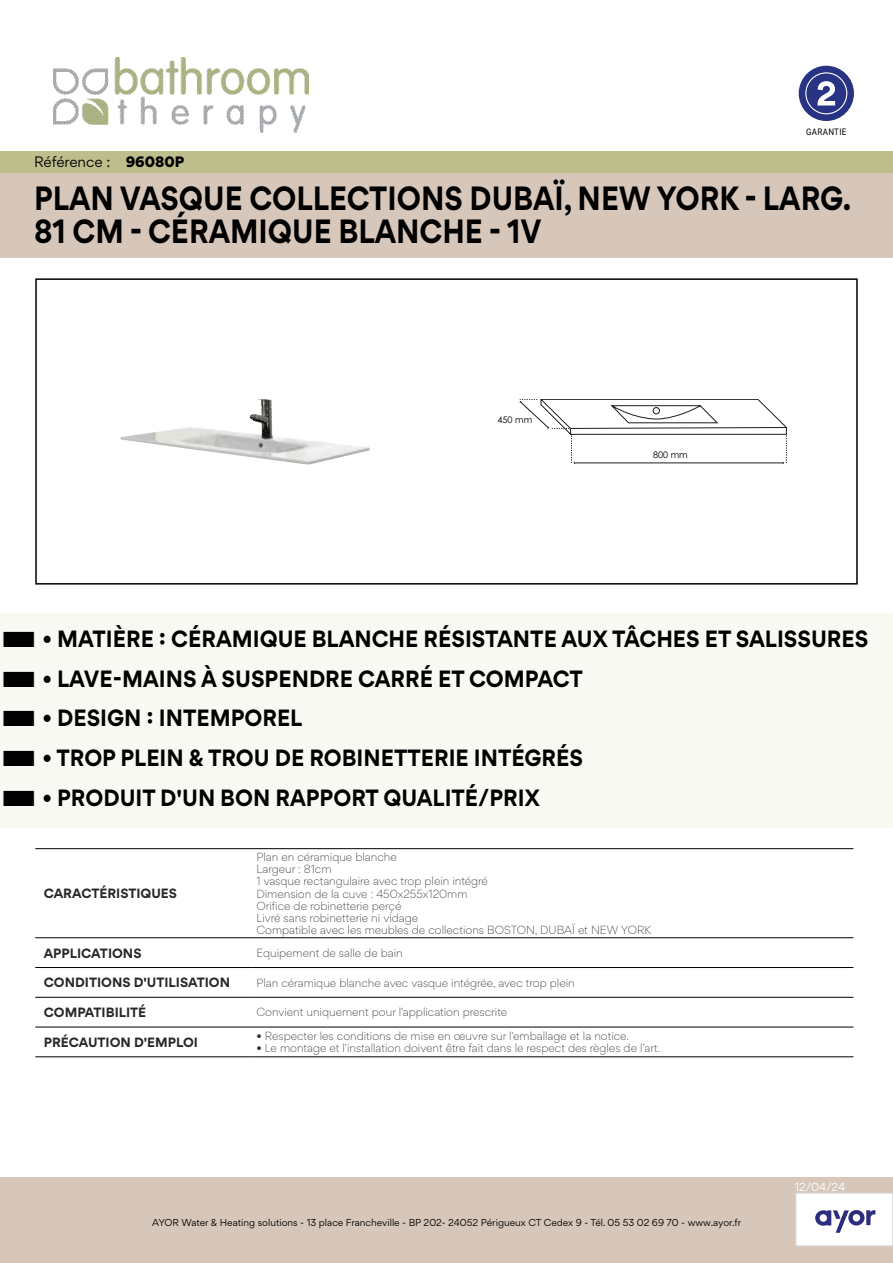
<style>
.page{position:relative;width:893px;height:1263px;background:#fff}
.page>*{position:absolute;margin:0;border:0;box-sizing:border-box;transform-origin:0 0}
.t1{font:700 30px/33px "Gordita";color:#000;scale:.9 1}
.t2{font:700 21px "Gordita";color:#000;scale:.95 1}
.t3{font:13.5px "Gordita";letter-spacing:-.005em;color:#000}
.t4{font:700 12px "Gordita";color:#282827}
.t5{font:300 10.5px/12px "Gordita";color:#282827}
.t6{font:10.5px "Gordita";color:#fff}
.t7{font:9.15px "Century Gothic Pro";color:#010202}
.t8{font:9px "Gordita";color:#000}
.t9{font:9px "Roboto";letter-spacing:.035em;color:#000;scale:.9 1}
.s1{font-weight:900}
</style>
<div class="page">
<svg style="left:519px;top:399px;width:268px;height:65px"></svg>
<div style="left:0;top:172px;width:893px;height:85px;background:#d7c7ba"></div>
<div style="left:0;top:1178px;width:893px;height:85px;background:#d7c7ba"></div>
<div style="left:796px;top:1193px;width:97px;height:53px;background:#fff"></div>
<div style="left:795px;top:1193px;width:98px;height:53px;border:1px solid #dadada"></div>
<img style="left:120px;top:399px;width:250px;height:66px">
<hr style="left:35px;top:848px;width:217px;height:1px;background:#000">
<hr style="left:252px;top:848px;width:601px;height:1px;background:#000">
<hr style="left:35px;top:937px;width:217px;height:1px;background:#000">
<hr style="left:252px;top:937px;width:601px;height:1px;background:#000">
<hr style="left:35px;top:967px;width:217px;height:1px;background:#000">
<hr style="left:252px;top:967px;width:601px;height:1px;background:#000">
<hr style="left:35px;top:997px;width:217px;height:1px;background:#000">
<hr style="left:252px;top:997px;width:601px;height:1px;background:#000">
<hr style="left:35px;top:1027px;width:217px;height:1px;background:#000">
<hr style="left:252px;top:1027px;width:601px;height:1px;background:#000">
<hr style="left:35px;top:1056px;width:217px;height:1px;background:#000">
<hr style="left:252px;top:1056px;width:601px;height:1px;background:#000">
<div style="left:799px;top:66px;width:55px;height:55px;background:#293384;border-radius:50%"></div>
<svg style="left:805px;top:72px;width:42px;height:42px"></svg>
<div style="left:35px;top:278px;width:823px;height:307px;border:2px solid #000"></div>
<div style="left:0;top:613px;width:893px;height:57px;background:#f9f9f4"></div>
<div style="left:0;top:653px;width:893px;height:56px;background:#f9f9f4"></div>
<div style="left:0;top:692px;width:893px;height:57px;background:#f9f9f4"></div>
<div style="left:0;top:732px;width:893px;height:56px;background:#f9f9f4"></div>
<div style="left:0;top:771px;width:893px;height:57px;background:#f9f9f4"></div>
<svg style="left:815px;top:1210px;width:60px;height:23px"></svg>
<img style="left:53px;top:57px;width:256px;height:75px">
<div style="left:0;top:151px;width:893px;height:21px;background:#bebe8d"></div>
<p class="t3" style="left:34px;top:152px;width:152px">Référence : <span class="s1">96080P</span></p>
<p class="t9" style="left:806px;top:125px;width:46px">GARANTIE</p>
<h1 class="t1" style="left:34px;top:182px;width:910px">PLAN VASQUE COLLECTIONS DUBAÏ, NEW YORK - LARG.<br>81 CM - CÉRAMIQUE BLANCHE - 1V</h1>
<p class="t7" style="left:497px;top:414px;width:36px">450 mm</p>
<p class="t7" style="left:653px;top:449px;width:36px">800 mm</p>
<h2 class="t2" style="left:43px;top:622px;width:871px">• MATIÈRE : CÉRAMIQUE BLANCHE RÉSISTANTE AUX TÂCHES ET SALISSURES</h2>
<h2 class="t2" style="left:43px;top:662px;width:570px">• LAVE-MAINS À SUSPENDRE CARRÉ ET COMPACT</h2>
<h2 class="t2" style="left:43px;top:701px;width:275px">• DESIGN : INTEMPOREL</h2>
<h2 class="t2" style="left:43px;top:741px;width:570px">• TROP PLEIN &amp; TROU DE ROBINETTERIE INTÉGRÉS</h2>
<h2 class="t2" style="left:43px;top:781px;width:525px">• PRODUIT D'UN BON RAPPORT QUALITÉ/PRIX</h2>
<p class="t4" style="left:44px;top:884px;width:135px">CARACTÉRISTIQUES</p>
<p class="t5" style="left:256px;top:851px;width:396px">Plan en céramique blanche<br>Largeur : 81cm<br>1 vasque rectangulaire avec trop plein intégré<br>Dimension de la cuve : 450x255x120mm<br>Orifice de robinetterie perçé<br>Livré sans robinetterie ni vidage<br>Compatible avec les meubles de collections BOSTON, DUBAÏ et NEW YORK</p>
<p class="t4" style="left:44px;top:943px;width:99px">APPLICATIONS</p>
<p class="t5" style="left:256px;top:946px;width:148px">Equipement de salle de bain</p>
<p class="t4" style="left:44px;top:973px;width:188px">CONDITIONS D'UTILISATION</p>
<p class="t5" style="left:256px;top:976px;width:320px">Plan céramique blanche avec vasque intégrée, avec trop plein</p>
<p class="t4" style="left:44px;top:1003px;width:104px">COMPATIBILITÉ</p>
<p class="t5" style="left:256px;top:1006px;width:252px">Convient uniquement pour l'application prescrite</p>
<p class="t4" style="left:44px;top:1032px;width:156px">PRÉCAUTION D'EMPLOI</p>
<p class="t5" style="left:256px;top:1030px;width:374px">• Respecter les conditions de mise en œuvre sur l'emballage et la notice.</p>
<p class="t5" style="left:256px;top:1042px;width:405px">• Le montage et l'installation doivent être fait dans le respect des règles de l’art.</p>
<p class="t8" style="left:152px;top:1216px;width:590px">AYOR Water &amp; Heating solutions - 13 place Francheville - BP 202- 24052 Périgueux CT Cedex 9 - Tél. 05 53 02 69 70 - www.ayor.fr</p>
<p class="t6" style="left:795px;top:1179px;width:52px">12/04/24</p>
</div>
